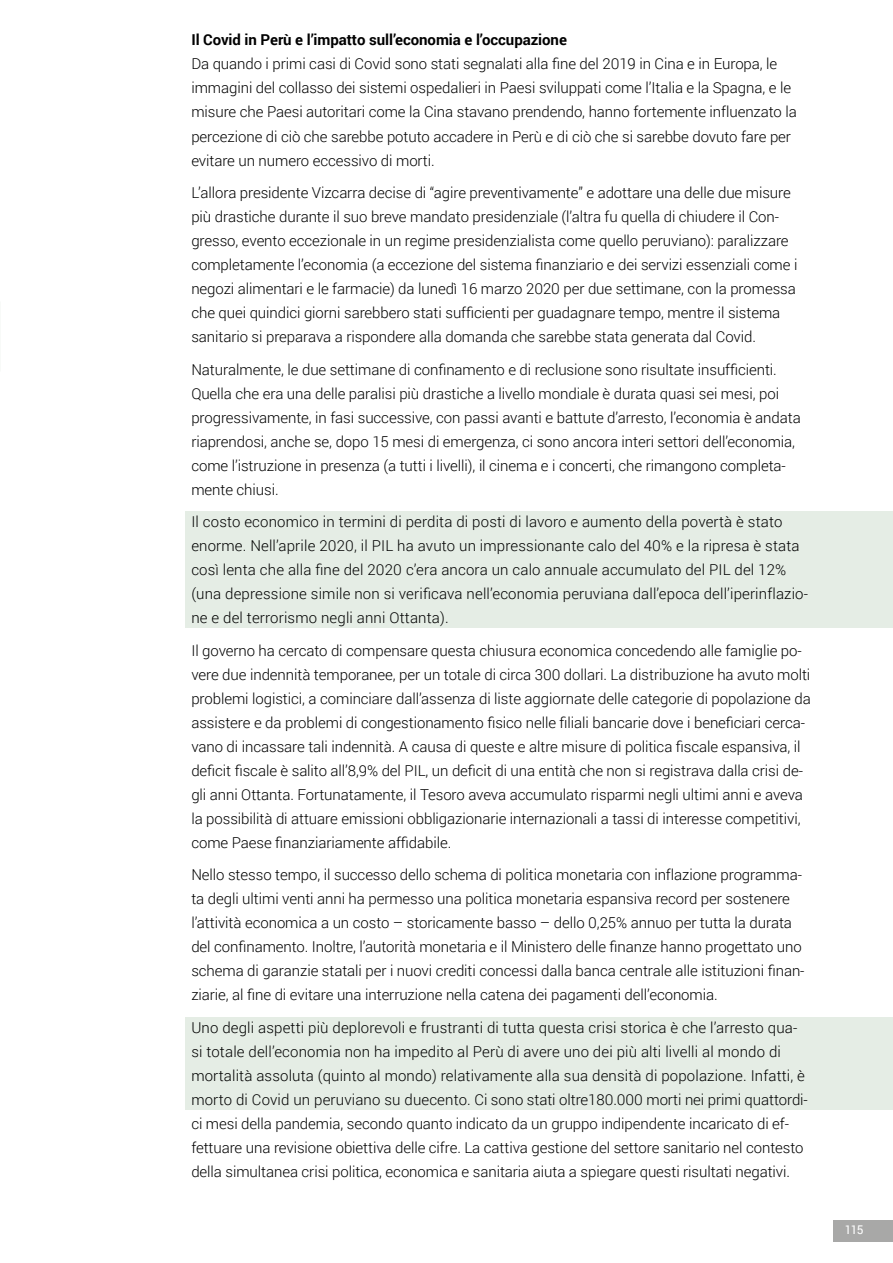
<style>
.page{position:relative;width:893px;height:1263px;background:#fff}
.page>*{position:absolute;margin:0;border:0;box-sizing:border-box;transform-origin:0 0}
.t1{font:300 15px/24px "Roboto";letter-spacing:-.005em;color:#000}
.t2{font:700 15px "Roboto";letter-spacing:-.005em;color:#000}
.t3{font:12px "Roboto";color:#fff}
</style>
<div class="page">
<div style="left:833px;top:1220px;width:60px;height:22px;background:#a8a8a7"></div>
<div style="left:186px;top:512px;width:707px;height:116px;background:#e5ede5"></div>
<div style="left:186px;top:1018px;width:707px;height:92px;background:#e5ede5"></div>
<p class="t2" style="left:191px;top:30px;width:377px">Il Covid in Perù e l’impatto sull’economia e l’occupazione</p>
<p class="t1" style="left:191px;top:52px;width:607px">Da quando i primi casi di Covid sono stati segnalati alla fine del 2019 in Cina e in Europa, le immagini del collasso dei sistemi ospedalieri in Paesi sviluppati come l’Italia e la Spagna, e le misure che Paesi autoritari come la Cina stavano prendendo, hanno fortemente influenzato la percezione di ciò che sarebbe potuto accadere in Perù e di ciò che si sarebbe dovuto fare per evitare un numero eccessivo di morti.</p>
<p class="t1" style="left:191px;top:180px;width:608px">L’allora presidente Vizcarra decise di “agire preventivamente” e adottare una delle due misure più drastiche durante il suo breve mandato presidenziale (l’altra fu quella di chiudere il Con&shy;gresso, evento eccezionale in un regime presidenzialista come quello peruviano): paralizzare completamente l’economia (a eccezione del sistema finanziario e dei servizi essenziali come i negozi alimentari e le farmacie) da lunedì 16 marzo 2020 per due settimane, con la promessa che quei quindici giorni sarebbero stati sufficienti per guadagnare tempo, mentre il sistema sanitario si preparava a rispondere alla domanda che sarebbe stata generata dal Covid.</p>
<p class="t1" style="left:191px;top:357px;width:611px">Naturalmente, le due settimane di confinamento e di reclusione sono risultate insufficienti.<br>Quella che era una delle paralisi più drastiche a livello mondiale è durata quasi sei mesi, poi progressivamente, in fasi successive, con passi avanti e battute d’arresto, l’economia è andata riaprendosi, anche se, dopo 15 mesi di emergenza, ci sono ancora interi settori dell’economia, come l’istruzione in presenza (a tutti i livelli), il cinema e i concerti, che rimangono completa&shy;mente chiusi.</p>
<p class="t1" style="left:191px;top:509px;width:618px">Il costo economico in termini di perdita di posti di lavoro e aumento della povertà è stato enorme. Nell’aprile 2020, il PIL ha avuto un impressionante calo del 40% e la ripresa è stata così lenta che alla fine del 2020 c’era ancora un calo annuale accumulato del PIL del 12% (una depressione simile non si verificava nell’economia peruviana dall’epoca dell’iperinflazio&shy;ne e del terrorismo negli anni Ottanta).</p>
<p class="t1" style="left:191px;top:638px;width:621px">Il governo ha cercato di compensare questa chiusura economica concedendo alle famiglie po&shy;vere due indennità temporanee, per un totale di circa 300 dollari. La distribuzione ha avuto molti problemi logistici, a cominciare dall’assenza di liste aggiornate delle categorie di popolazione da assistere e da problemi di congestionamento fisico nelle filiali bancarie dove i beneficiari cerca&shy;vano di incassare tali indennità. A causa di queste e altre misure di politica fiscale espansiva, il deficit fiscale è salito all’8,9% del PIL, un deficit di una entità che non si registrava dalla crisi de&shy;gli anni Ottanta. Fortunatamente, il Tesoro aveva accumulato risparmi negli ultimi anni e aveva la possibilità di attuare emissioni obbligazionarie internazionali a tassi di interesse competitivi, come Paese finanziariamente affidabile.</p>
<p class="t1" style="left:191px;top:862px;width:615px">Nello stesso tempo, il successo dello schema di politica monetaria con inflazione programma&shy;ta degli ultimi venti anni ha permesso una politica monetaria espansiva record per sostenere l’attività economica a un costo – storicamente basso – dello 0,25% annuo per tutta la durata del confinamento. Inoltre, l’autorità monetaria e il Ministero delle finanze hanno progettato uno schema di garanzie statali per i nuovi crediti concessi dalla banca centrale alle istituzioni finan&shy;ziarie, al fine di evitare una interruzione nella catena dei pagamenti dell’economia.</p>
<p class="t1" style="left:191px;top:1015px;width:618px">Uno degli aspetti più deplorevoli e frustranti di tutta questa crisi storica è che l’arresto qua&shy;si totale dell’economia non ha impedito al Perù di avere uno dei più alti livelli al mondo di mortalità assoluta (quinto al mondo) relativamente alla sua densità di popolazione. Infatti, è morto di Covid un peruviano su duecento. Ci sono stati oltre180.000 morti nei primi quattordi&shy;ci mesi della pandemia, secondo quanto indicato da un gruppo indipendente incaricato di ef&shy;fettuare una revisione obiettiva delle cifre. La cattiva gestione del settore sanitario nel contesto della simultanea crisi politica, economica e sanitaria aiuta a spiegare questi risultati negativi.</p>
<p class="t3" style="left:845px;top:1221px;width:20px">115</p>
</div>
